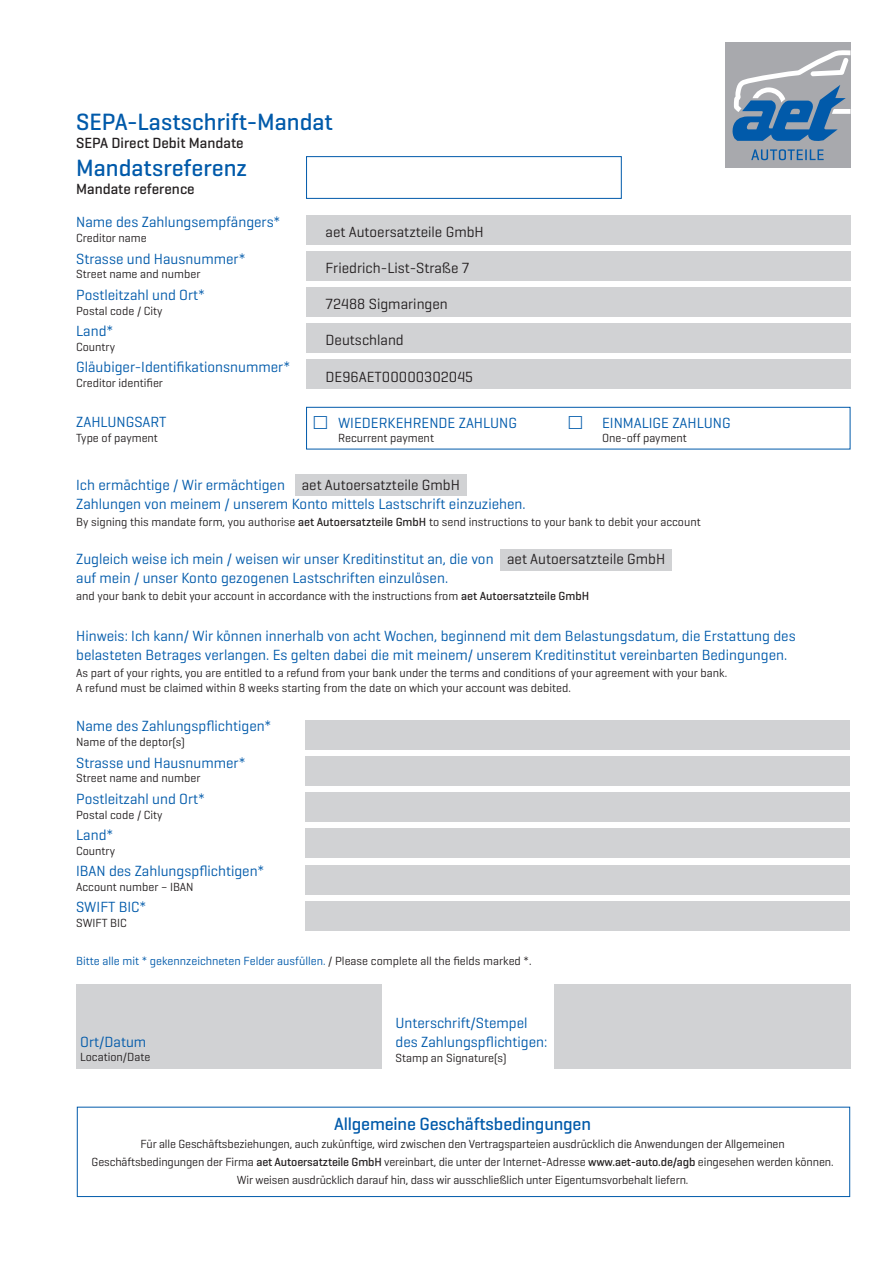
<style>
.page{position:relative;width:893px;height:1263px;background:#fff}
.page>*{position:absolute;margin:0;border:0;box-sizing:border-box;transform-origin:0 0}
.t1{font:500 24px "Geogrotesque";color:#015aaa}
.t2{font:500 18px "Geogrotesque";letter-spacing:-.01em;color:#015aaa}
.t3{font:15px/19.2px "Geogrotesque";color:#015aaa}
.t4{font:15px "Geogrotesque";color:#231f20}
.t5{font:500 15px "Geogrotesque";color:#231f20}
.t6{font:12px/18px "Geogrotesque";color:#231f20;text-align:center}
.t7{font:12px "Geogrotesque";color:#015aaa}
.s1{color:#231f20}
.s2{font-weight:500}
</style>
<div class="page">
<div style="left:500px;top:549px;width:172px;height:22px;background:#d1d2d4"></div>
<div style="left:296px;top:474px;width:171px;height:22px;background:#d1d2d4"></div>
<div style="left:554px;top:984px;width:296px;height:84px;background:#d1d2d4"></div>
<div style="left:77px;top:1107px;width:773px;height:90px;border:1px solid #015aaa"></div>
<div style="left:306px;top:407px;width:544px;height:42px;border:1px solid #015aaa"></div>
<div style="left:306px;top:215px;width:544px;height:29px;background:#d1d2d4"></div>
<div style="left:306px;top:251px;width:544px;height:30px;background:#d1d2d4"></div>
<div style="left:306px;top:287px;width:544px;height:30px;background:#d1d2d4"></div>
<div style="left:306px;top:323px;width:544px;height:30px;background:#d1d2d4"></div>
<div style="left:306px;top:359px;width:544px;height:30px;background:#d1d2d4"></div>
<div style="left:305px;top:720px;width:544px;height:30px;background:#d1d2d4"></div>
<div style="left:305px;top:756px;width:544px;height:30px;background:#d1d2d4"></div>
<div style="left:305px;top:792px;width:544px;height:30px;background:#d1d2d4"></div>
<div style="left:305px;top:828px;width:544px;height:30px;background:#d1d2d4"></div>
<div style="left:305px;top:865px;width:544px;height:29px;background:#d1d2d4"></div>
<div style="left:305px;top:901px;width:544px;height:30px;background:#d1d2d4"></div>
<div style="left:76px;top:984px;width:305px;height:84px;background:#d1d2d4"></div>
<div style="left:306px;top:156px;width:316px;height:43px;border:1px solid #015aaa"></div>
<div style="left:725px;top:43px;width:125px;height:125px;background:#a8a9ad"></div>
<svg style="left:732px;top:50px;width:118px;height:110px"></svg>
<h1 class="t1" style="left:76px;top:106px;width:258px">SEPA-Lastschrift-Mandat</h1>
<p class="t5" style="left:76px;top:133px;width:169px">SEPA Direct Debit Mandate</p>
<h1 class="t1" style="left:76px;top:153px;width:172px">Mandatsreferenz</h1>
<p class="t5" style="left:76px;top:180px;width:120px">Mandate reference</p>
<p class="t3" style="left:76px;top:212px;width:206px">Name des Zahlungsempfängers*</p>
<p class="t6" style="left:76px;top:229px;width:72px">Creditor name</p>
<p class="t3" style="left:76px;top:248px;width:171px">Strasse und Hausnummer*</p>
<p class="t6" style="left:76px;top:265px;width:126px">Street name and number</p>
<p class="t3" style="left:76px;top:285px;width:130px">Postleitzahl und Ort*</p>
<p class="t6" style="left:76px;top:301px;width:88px">Postal code / City</p>
<p class="t3" style="left:76px;top:321px;width:39px">Land*</p>
<p class="t6" style="left:76px;top:337px;width:40px">Country</p>
<p class="t3" style="left:76px;top:357px;width:216px">Gläubiger-Identifikationsnummer*</p>
<p class="t6" style="left:76px;top:373px;width:88px">Creditor identifier</p>
<p class="t3" style="left:76px;top:411px;width:92px">ZAHLUNGSART</p>
<p class="t6" style="left:76px;top:428px;width:83px">Type of payment</p>
<p class="t4" style="left:326px;top:223px;width:160px">aet Autoersatzteile GmbH</p>
<p class="t4" style="left:326px;top:259px;width:145px">Friedrich-List-Straße 7</p>
<p class="t4" style="left:326px;top:295px;width:124px">72488 Sigmaringen</p>
<p class="t4" style="left:326px;top:331px;width:80px">Deutschland</p>
<p class="t4" style="left:326px;top:367px;width:149px">DE96AET00000302045</p>
<p class="t3" style="left:338px;top:412px;width:180px">WIEDERKEHRENDE ZAHLUNG</p>
<p class="t3" style="left:602px;top:412px;width:130px">EINMALIGE ZAHLUNG</p>
<p class="t6" style="left:338px;top:429px;width:97px">Recurrent payment</p>
<p class="t6" style="left:602px;top:429px;width:86px">One-off payment</p>
<p class="t3" style="left:76px;top:475px;width:451px">Ich ermächtige / Wir ermächtigen <span class="s1">aet Autoersatzteile GmbH<br></span>Zahlungen von meinem / unserem Konto mittels Lastschrift einzuziehen.</p>
<p class="t6" style="left:76px;top:512px;width:626px">By signing this mandate form, you authorise <span class="s2">aet Autoersatzteile GmbH</span> to send instructions to your bank to debit your account</p>
<p class="t3" style="left:76px;top:549px;width:591px">Zugleich weise ich mein / weisen wir unser Kreditinstitut an, die von <span class="s1">aet Autoersatzteile GmbH </span>auf mein / unser Konto gezogenen Lastschriften einzulösen.</p>
<p class="t6" style="left:76px;top:587px;width:515px">and your bank to debit your account in accordance with the instructions from <span class="s2">aet Autoersatzteile GmbH</span></p>
<p class="t3" style="left:76px;top:625px;width:721px">Hinweis: Ich kann/ Wir können innerhalb von acht Wochen, beginnend mit dem Belastungsdatum, die Erstattung des belasteten Betrages verlangen. Es gelten dabei die mit meinem/ unserem Kreditinstitut vereinbarten Bedingungen.</p>
<p class="t6" style="left:76px;top:665px;width:653px;line-height:14.9px;text-align:left">As part of your rights, you are entitled to a refund from your bank under the terms and conditions of your agreement with your bank.<br>A refund must be claimed within 8 weeks starting from the date on which your account was debited.</p>
<p class="t3" style="left:76px;top:716px;width:197px">Name des Zahlungspflichtigen*</p>
<p class="t6" style="left:76px;top:733px;width:110px">Name of the deptor(s)</p>
<p class="t3" style="left:76px;top:752px;width:171px">Strasse und Hausnummer*</p>
<p class="t6" style="left:76px;top:769px;width:126px">Street name and number</p>
<p class="t3" style="left:76px;top:788px;width:130px">Postleitzahl und Ort*</p>
<p class="t6" style="left:76px;top:805px;width:88px">Postal code / City</p>
<p class="t3" style="left:76px;top:825px;width:39px">Land*</p>
<p class="t6" style="left:76px;top:841px;width:40px">Country</p>
<p class="t3" style="left:76px;top:861px;width:190px">IBAN des Zahlungspflichtigen*</p>
<p class="t6" style="left:76px;top:877px;width:119px">Account number – IBAN</p>
<p class="t3" style="left:76px;top:897px;width:72px">SWIFT BIC*</p>
<p class="t6" style="left:76px;top:913px;width:52px">SWIFT BIC</p>
<p class="t7" style="left:76px;top:954px;width:457px">Bitte alle mit * gekennzeichneten Felder ausfüllen. <span class="s1">/ Please complete all the fields marked *.</span></p>
<p class="t3" style="left:80px;top:1031px;width:68px">Ort/Datum</p>
<p class="t6" style="left:80px;top:1048px;width:72px">Location/Date</p>
<p class="t3" style="left:395px;top:1012px;width:153px">Unterschrift/Stempel des Zahlungspflichtigen:</p>
<p class="t6" style="left:395px;top:1048px;width:113px">Stamp an Signature(s)</p>
<h2 class="t2" style="left:334px;top:1113px;width:258px">Allgemeine Geschäftsbedingungen</h2>
<p class="t6" style="left:92px;top:1134px;width:744px">Für alle Geschäftsbeziehungen, auch zukünftige, wird zwischen den Vertragsparteien ausdrücklich die Anwendungen der Allgemeinen<br>Geschäftsbedingungen der Firma <span class="s2">aet Autoersatzteile GmbH</span> vereinbart, die unter der Internet-Adresse <span class="s2">www.aet-auto.de/agb</span> eingesehen werden können.<br>Wir weisen ausdrücklich darauf hin, dass wir ausschließlich unter Eigentumsvorbehalt liefern.</p>
</div>
